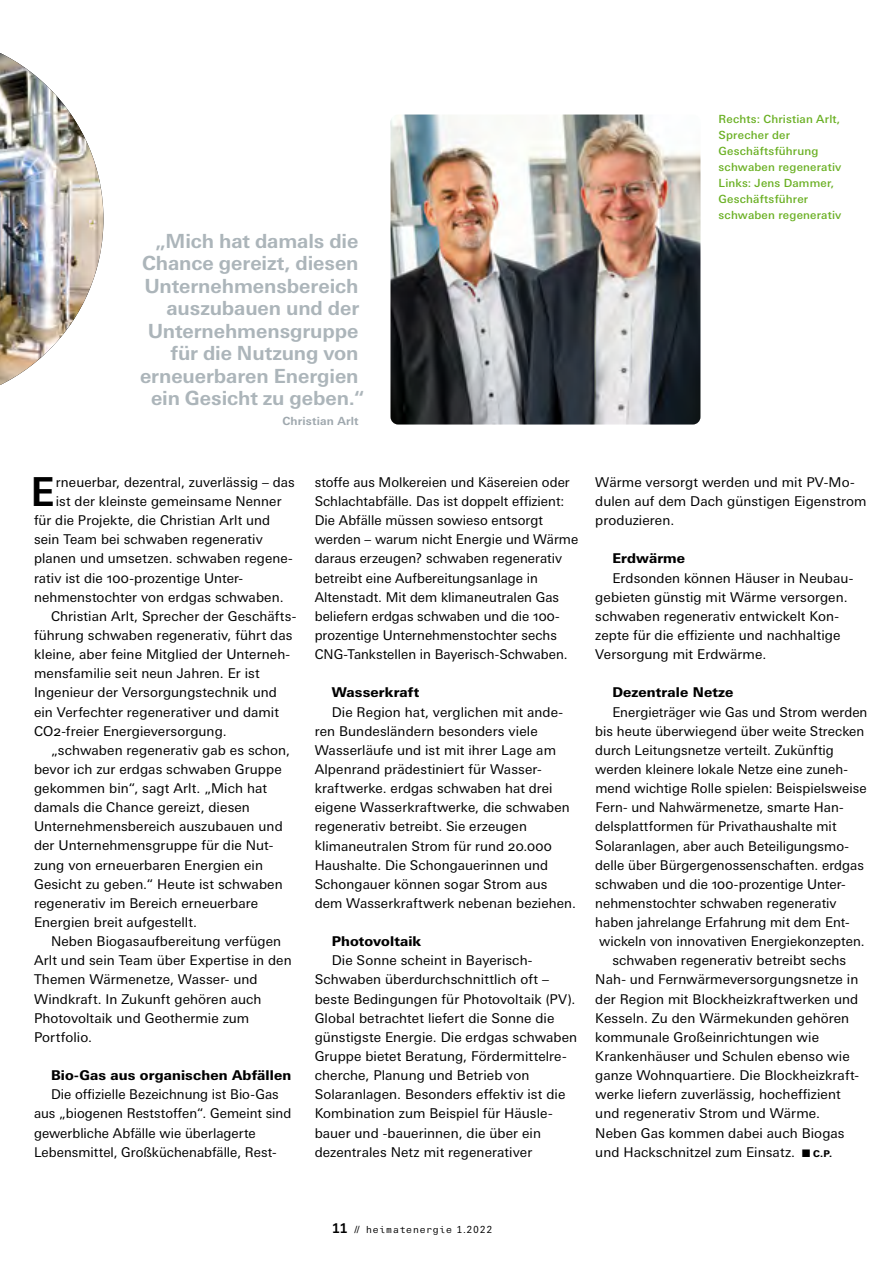
<style>
.page{position:relative;width:893px;height:1263px;background:#fff}
.page>*{position:absolute;margin:0;border:0;box-sizing:border-box;transform-origin:0 0}
.t1{font:700 39.9px "Univers Next Typewrtr Pro";color:#000}
.t2{font:700 19.5px "Univers Next Pro";letter-spacing:-.005em;color:#acb5ba}
.t3{font:13.5px/19.2px "Univers Next Pro";letter-spacing:.005em;color:#000}
.t4{font:800 13.5px "Univers Next Pro";letter-spacing:.01em;color:#000}
.t5{font:500 11.25px/15.9px "Univers Next Pro";letter-spacing:.015em;color:#6ab023}
.t6{font:700 11.25px "Univers Next Pro";letter-spacing:.015em;color:#9fa8ae}
.t7{font:9.75px "Univers Next Typewrtr Pro";letter-spacing:.08em;color:#000}
.s1{font-family:"Zwo OT";font-size:11.25px}
.s2{font-weight:800;font-size:9.3px}
.s3{font-weight:700;font-size:13.5px}
.s4{font-family:"Univers Next Pro"}
</style>
<div class="page">
<img style="left:390px;top:115px;width:310px;height:309px">
<img style="left:0;top:53px;width:103px;height:332px">
<h2 class="t2" style="left:155px;top:229px;width:205px">„Mich hat damals die</h2>
<h2 class="t2" style="left:142px;top:251px;width:218px">Chance gereizt, diesen</h2>
<h2 class="t2" style="left:144px;top:274px;width:216px">Unternehmensbereich</h2>
<h2 class="t2" style="left:167px;top:296px;width:194px">auszubauen und der</h2>
<h2 class="t2" style="left:148px;top:319px;width:212px">Unternehmensgruppe</h2>
<h2 class="t2" style="left:171px;top:341px;width:189px">für die Nutzung von</h2>
<h2 class="t2" style="left:140px;top:364px;width:220px">erneuerbaren Energien</h2>
<h2 class="t2" style="left:151px;top:386px;width:215px">ein Gesicht zu geben.“</h2>
<p class="t6" style="left:282px;top:414px;width:78px">Christian Arlt</p>
<p class="t5" style="left:719px;top:111px;width:124px">Rechts: Christian Arlt,<br>Sprecher der<br>Geschäftsführung schwaben regenerativ<br>Links: Jens Dammer,<br>Geschäftsführer schwaben regenerativ</p>
<h1 class="t1" style="left:31px;top:468px;width:26px">E</h1>
<p class="t3" style="left:56px;top:472px;width:240px">rneuerbar, dezentral, zuverlässig – das</p>
<p class="t3" style="left:56px;top:492px;width:227px">ist der kleinste gemeinsame Nenner</p>
<p class="t3" style="left:34px;top:511px;width:238px">für die Projekte, die Christian Arlt und</p>
<p class="t3" style="left:34px;top:530px;width:230px">sein Team bei schwaben regenerativ</p>
<p class="t3" style="left:34px;top:549px;width:260px">planen und umsetzen. schwaben regene-</p>
<p class="t3" style="left:34px;top:568px;width:211px">rativ ist die 100-prozentige Unter-</p>
<p class="t3" style="left:34px;top:587px;width:251px">nehmenstochter von erdgas schwaben.</p>
<p class="t3" style="left:51px;top:606px;width:247px">Christian Arlt, Sprecher der Geschäfts-</p>
<p class="t3" style="left:34px;top:626px;width:260px">führung schwaben regenerativ, führt das</p>
<p class="t3" style="left:34px;top:645px;width:258px">kleine, aber feine Mitglied der Unterneh-</p>
<p class="t3" style="left:34px;top:664px;width:227px">mensfamilie seit neun Jahren. Er ist</p>
<p class="t3" style="left:34px;top:683px;width:244px">Ingenieur der Versorgungstechnik und</p>
<p class="t3" style="left:34px;top:702px;width:247px">ein Verfechter regenerativer und damit</p>
<p class="t3" style="left:34px;top:721px;width:194px">CO2-freier Energieversorgung.</p>
<p class="t3" style="left:51px;top:740px;width:241px">„schwaben regenerativ gab es schon,</p>
<p class="t3" style="left:34px;top:759px;width:249px">bevor ich zur erdgas schwaben Gruppe</p>
<p class="t3" style="left:34px;top:779px;width:235px">gekommen bin“, sagt Arlt. „Mich hat</p>
<p class="t3" style="left:34px;top:798px;width:217px">damals die Chance gereizt, diesen</p>
<p class="t3" style="left:34px;top:817px;width:250px">Unternehmensbereich auszubauen und</p>
<p class="t3" style="left:34px;top:836px;width:241px">der Unternehmensgruppe für die Nut-</p>
<p class="t3" style="left:34px;top:855px;width:231px">zung von erneuerbaren Energien ein</p>
<p class="t3" style="left:34px;top:874px;width:250px">Gesicht zu geben.“ Heute ist schwaben</p>
<p class="t3" style="left:34px;top:893px;width:226px">regenerativ im Bereich erneuerbare</p>
<p class="t3" style="left:34px;top:912px;width:165px">Energien breit aufgestellt.</p>
<p class="t3" style="left:51px;top:932px;width:232px">Neben Biogasaufbereitung verfügen</p>
<p class="t3" style="left:34px;top:951px;width:259px">Arlt und sein Team über Expertise in den</p>
<p class="t3" style="left:34px;top:970px;width:225px">Themen Wärmenetze, Wasser- und</p>
<p class="t3" style="left:34px;top:989px;width:229px">Windkraft. In Zukunft gehören auch</p>
<p class="t3" style="left:34px;top:1008px;width:217px">Photovoltaik und Geothermie zum</p>
<p class="t3" style="left:34px;top:1027px;width:60px">Portfolio.</p>
<p class="t4" style="left:51px;top:1067px;width:242px">Bio-Gas aus organischen Abfällen</p>
<p class="t3" style="left:34px;top:1085px;width:259px;text-indent:17px">Die offizielle Bezeichnung ist Bio-Gas aus „biogenen Reststoffen“. Gemeint sind gewerbliche Abfälle wie überlagerte Lebensmittel, Großküchenabfälle, Rest-</p>
<p class="t3" style="left:315px;top:472px;width:265px">stoffe aus Molkereien und Käsereien oder Schlachtabfälle. Das ist doppelt effizient:<br>Die Abfälle müssen sowieso entsorgt werden – warum nicht Energie und Wärme daraus erzeugen? schwaben regenerativ betreibt eine Aufbereitungsanlage in Altenstadt. Mit dem klimaneutralen Gas beliefern erdgas schwaben und die 100- prozentige Unternehmenstochter sechs CNG-Tankstellen in Bayerisch-Schwaben.</p>
<p class="t4" style="left:332px;top:684px;width:89px">Wasserkraft</p>
<p class="t3" style="left:315px;top:702px;width:263px;text-indent:17px">Die Region hat, verglichen mit ande&shy;ren Bundesländern besonders viele Wasserläufe und ist mit ihrer Lage am Alpenrand prädestiniert für Wasser&shy;kraftwerke. erdgas schwaben hat drei eigene Wasserkraftwerke, die schwaben regenerativ betreibt. Sie erzeugen klimaneutralen Strom für rund 20.000<br>Haushalte. Die Schongauerinnen und Schongauer können sogar Strom aus dem Wasserkraftwerk nebenan beziehen.</p>
<p class="t4" style="left:332px;top:933px;width:91px">Photovoltaik</p>
<p class="t3" style="left:315px;top:951px;width:264px;text-indent:17px">Die Sonne scheint in Bayerisch-Schwaben überdurchschnittlich oft – beste Bedingungen für Photovoltaik (PV).<br>Global betrachtet liefert die Sonne die günstigste Energie. Die erdgas schwaben Gruppe bietet Beratung, Fördermittelre&shy;cherche, Planung und Betrieb von Solaranlagen. Besonders effektiv ist die Kombination zum Beispiel für Häusle&shy;bauer und -bauerinnen, die über ein dezentrales Netz mit regenerativer</p>
<p class="t3" style="left:595px;top:472px;width:273px">Wärme versorgt werden und mit PV-Mo&shy;dulen auf dem Dach günstigen Eigenstrom produzieren.</p>
<p class="t4" style="left:612px;top:550px;width:74px">Erdwärme</p>
<p class="t3" style="left:595px;top:568px;width:259px;text-indent:17px">Erdsonden können Häuser in Neubau&shy;gebieten günstig mit Wärme versorgen. schwaben regenerativ entwickelt Kon&shy;zepte für die effiziente und nachhaltige Versorgung mit Erdwärme.</p>
<p class="t4" style="left:612px;top:684px;width:123px">Dezentrale Netze</p>
<p class="t3" style="left:612px;top:702px;width:257px">Energieträger wie Gas und Strom werden</p>
<p class="t3" style="left:595px;top:721px;width:271px">bis heute überwiegend über weite Strecken</p>
<p class="t3" style="left:595px;top:740px;width:240px">durch Leitungsnetze verteilt. Zukünftig</p>
<p class="t3" style="left:595px;top:759px;width:254px">werden kleinere lokale Netze eine zuneh-</p>
<p class="t3" style="left:595px;top:779px;width:273px">mend wichtige Rolle spielen: Beispielsweise</p>
<p class="t3" style="left:595px;top:798px;width:250px">Fern- und Nahwärmenetze, smarte Han-</p>
<p class="t3" style="left:595px;top:817px;width:243px">delsplattformen für Privathaushalte mit</p>
<p class="t3" style="left:595px;top:836px;width:255px">Solaranlagen, aber auch Beteiligungsmo-</p>
<p class="t3" style="left:595px;top:855px;width:270px">delle über Bürgergenossenschaften. erdgas</p>
<p class="t3" style="left:595px;top:874px;width:252px">schwaben und die 100-prozentige Unter-</p>
<p class="t3" style="left:595px;top:893px;width:243px">nehmenstochter schwaben regenerativ</p>
<p class="t3" style="left:595px;top:913px;width:255px">haben jahrelange Erfahrung mit dem Ent-</p>
<p class="t3" style="left:599px;top:932px;width:267px">wickeln von innovativen Energiekonzepten.</p>
<p class="t3" style="left:612px;top:951px;width:235px">schwaben regenerativ betreibt sechs</p>
<p class="t3" style="left:595px;top:970px;width:265px">Nah- und Fernwärmeversorgungsnetze in</p>
<p class="t3" style="left:595px;top:989px;width:264px">der Region mit Blockheizkraftwerken und</p>
<p class="t3" style="left:595px;top:1008px;width:255px">Kesseln. Zu den Wärmekunden gehören</p>
<p class="t3" style="left:595px;top:1027px;width:225px">kommunale Großeinrichtungen wie</p>
<p class="t3" style="left:595px;top:1046px;width:256px">Krankenhäuser und Schulen ebenso wie</p>
<p class="t3" style="left:595px;top:1066px;width:265px">ganze Wohnquartiere. Die Blockheizkraft-</p>
<p class="t3" style="left:595px;top:1085px;width:247px">werke liefern zuverlässig, hocheffizient</p>
<p class="t3" style="left:595px;top:1104px;width:226px">und regenerativ Strom und Wärme.</p>
<p class="t3" style="left:595px;top:1123px;width:251px">Neben Gas kommen dabei auch Biogas</p>
<p class="t3" style="left:595px;top:1142px;width:238px">und Hackschnitzel zum Einsatz. <span class="s1">■</span> <span class="s2">C.P.</span></p>
<p class="t7" style="left:332px;top:1224px;width:162px"><span class="s3">11</span> <span class="s4">//</span> heimatenergie 1<span class="s4">.</span>2022</p>
</div>
